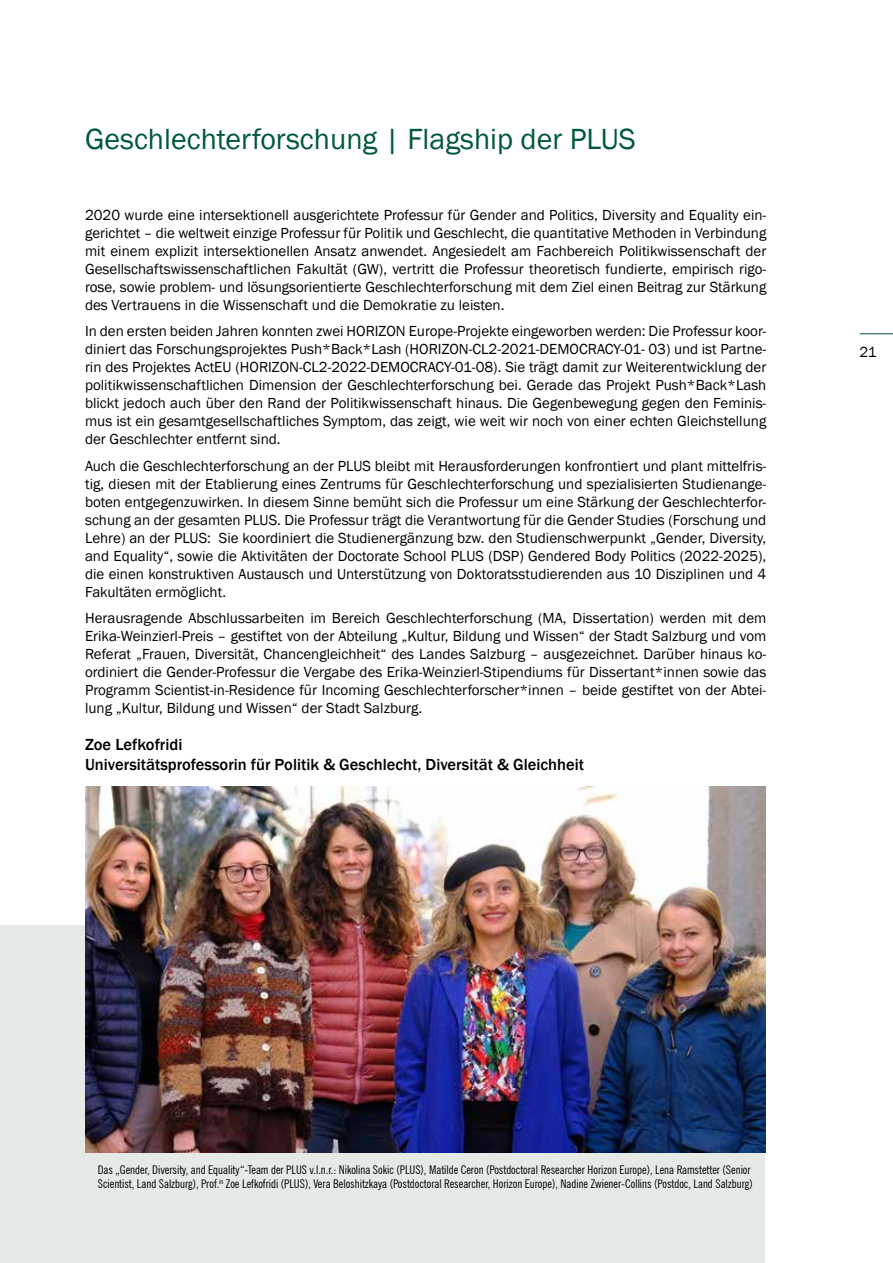
<style>
.page{position:relative;width:893px;height:1263px;background:#fff}
.page>*{position:absolute;margin:0;border:0;box-sizing:border-box;transform-origin:0 0}
.t1{font:30px "Franklin Gothic";color:#00593a}
.t2{font:500 16.5px/19.8px "Franklin Gothic";color:#000}
.t3{font:15px/18px "Franklin Gothic";color:#000;text-align:justify}
.t4{font:condensed 12px/14.4px "News Gothic BT";color:#000}
</style>
<div class="page">
<hr style="left:860px;top:333px;width:33px;height:1px;background:#00593a">
<div style="left:0;top:926px;width:764px;height:337px;background:#e5eae6"></div>
<img style="left:85px;top:787px;width:680px;height:365px">
<h1 class="t1" style="left:85px;top:120px;width:552px">Geschlechterforschung | Flagship der PLUS</h1>
<p class="t3" style="left:85px;top:206px;width:683px">2020 wurde eine intersektionell ausgerichtete Professur für Gender and Politics, Diversity and Equality ein&shy;gerichtet – die weltweit einzige Professur für Politik und Geschlecht, die quantitative Methoden in Verbindung mit einem explizit intersektionellen Ansatz anwendet. Angesiedelt am Fachbereich Politikwissenschaft der Gesellschaftswissenschaftlichen Fakultät (GW), vertritt die Professur theoretisch fundierte, empirisch rigo&shy;rose, sowie problem- und lösungsorientierte Geschlechterforschung mit dem Ziel einen Beitrag zur Stärkung des Vertrauens in die Wissenschaft und die Demokratie zu leisten.</p>
<p class="t3" style="left:85px;top:322px;width:683px">In den ersten beiden Jahren konnten zwei HORIZON Europe-Projekte eingeworben werden: Die Professur koor&shy;diniert das Forschungsprojektes Push*Back*Lash (HORIZON-CL2-2021-DEMOCRACY-01- 03) und ist Partne&shy;rin des Projektes ActEU (HORIZON-CL2-2022-DEMOCRACY-01-08). Sie trägt damit zur Weiterentwicklung der politikwissenschaftlichen Dimension der Geschlechterforschung bei. Gerade das Projekt Push*Back*Lash blickt jedoch auch über den Rand der Politikwissenschaft hinaus. Die Gegenbewegung gegen den Feminis&shy;mus ist ein gesamtgesellschaftliches Symptom, das zeigt, wie weit wir noch von einer echten Gleichstellung der Geschlechter entfernt sind.</p>
<p class="t3" style="left:85px;top:457px;width:683px">Auch die Geschlechterforschung an der PLUS bleibt mit Herausforderungen konfrontiert und plant mittelfris&shy;tig, diesen mit der Etablierung eines Zentrums für Geschlechterforschung und spezialisierten Studienange&shy;boten entgegenzuwirken. In diesem Sinne bemüht sich die Professur um eine Stärkung der Geschlechterfor&shy;schung an der gesamten PLUS. Die Professur trägt die Verantwortung für die Gender Studies (Forschung und Lehre) an der PLUS: Sie koordiniert die Studienergänzung bzw. den Studienschwerpunkt „Gender, Diversity, and Equality“, sowie die Aktivitäten der Doctorate School PLUS (DSP) Gendered Body Politics (2022-2025), die einen konstruktiven Austausch und Unterstützung von Doktoratsstudierenden aus 10 Disziplinen und 4<br>Fakultäten ermöglicht.</p>
<p class="t3" style="left:85px;top:609px;width:683px">Herausragende Abschlussarbeiten im Bereich Geschlechterforschung (MA, Dissertation) werden mit dem Erika-Weinzierl-Preis – gestiftet von der Abteilung „Kultur, Bildung und Wissen“ der Stadt Salzburg und vom Referat „Frauen, Diversität, Chancengleichheit“ des Landes Salzburg – ausgezeichnet. Darüber hinaus ko&shy;ordiniert die Gender-Professur die Vergabe des Erika-Weinzierl-Stipendiums für Dissertant*innen sowie das Programm Scientist-in-Residence für Incoming Geschlechterforscher*innen – beide gestiftet von der Abtei&shy;lung „Kultur, Bildung und Wissen“ der Stadt Salzburg.</p>
<p class="t2" style="left:85px;top:735px;width:500px">Zoe Lefkofridi<br>Universitätsprofessorin für Politik &amp; Geschlecht, Diversität &amp; Gleichheit</p>
<p class="t3" style="left:860px;top:343px;width:19px">21</p>
<p class="t4" style="left:98px;top:1162px;width:656px">Das „Gender, Diversity, and Equality“-Team der PLUS v.l.n.r.: Nikolina Sokic (PLUS), Matilde Ceron (Postdoctoral Researcher Horizon Europe), Lena Ramstetter (Senior<br>Scientist, Land Salzburg), Prof.<sup>in</sup> Zoe Lefkofridi (PLUS), Vera Beloshitzkaya (Postdoctoral Researcher, Horizon Europe), Nadine Zwiener-Collins (Postdoc, Land Salzburg)</p>
</div>
